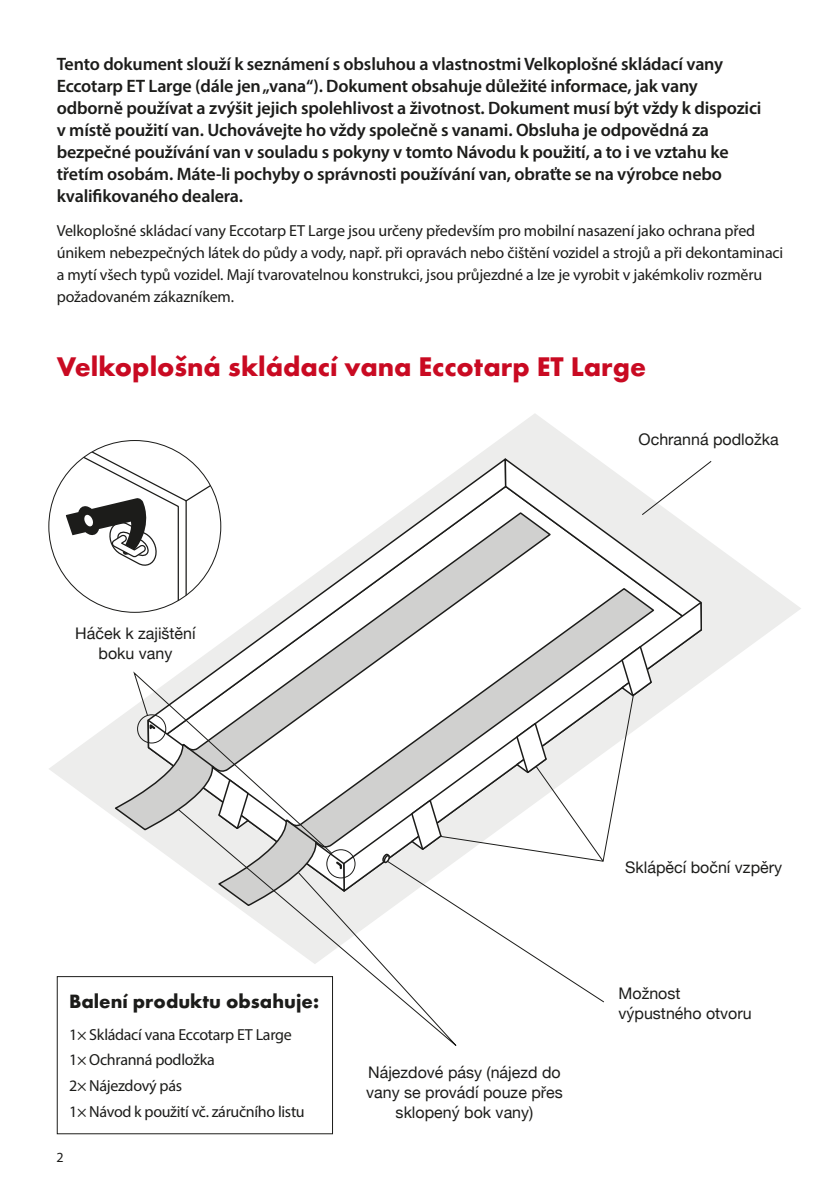
<style>
.page{position:relative;width:840px;height:1191px;background:#fff}
.page>*{position:absolute;margin:0;border:0;box-sizing:border-box;transform-origin:0 0}
._2021_H2{font:700 28px "Futura TOT";color:#c90a22}
._2021_H3{font:700 20px "Futura TOT";color:#1c1c1a}
._2021_text{font:600 18px/22px "Myriad Pro";letter-spacing:-.01em;color:#1c1c1a}
._2021_text-2{font:16px/22px "Myriad Pro";letter-spacing:-.01em;color:#1c1c1a}
._2021_popisky{font:16px/20px "Helvetica Neue";color:#1c1c1a;text-align:center}
._2021_odrazky_bez_od{font:16px "Myriad Pro";letter-spacing:-.02em;color:#1c1c1a}
.t1{font:14px "Myriad Pro";color:#1c1c1a}
</style>
<div class="page">
<svg style="left:49px;top:442px;width:752px;height:375px"></svg>
<svg style="left:655px;top:633px;width:48px;height:184px"></svg>
<svg style="left:551px;top:425px;width:104px;height:392px"></svg>
<svg style="left:114px;top:414px;width:437px;height:416px"></svg>
<div style="left:49px;top:440px;width:172px;height:172px;background:#fff;border-radius:50%"></div>
<svg style="left:66px;top:444px;width:155px;height:168px"></svg>
<div style="left:57px;top:976px;width:276px;height:158px;border:1px solid #1c1c1a"></div>
<svg style="left:381px;top:644px;width:272px;height:359px"></svg>
<svg style="left:177px;top:808px;width:290px;height:248px"></svg>
<svg style="left:132px;top:670px;width:213px;height:224px"></svg>
<svg style="left:503px;top:456px;width:208px;height:177px"></svg>
<p class="_2021_text" style="left:57px;top:53px;width:706px">Tento dokument slouží k seznámení s obsluhou a vlastnostmi Velkoplošné skládací vany Eccotarp ET Large (dále jen „vana“). Dokument obsahuje důležité informace, jak vany odborně používat a zvýšit jejich spolehlivost a životnost. Dokument musí být vždy k dispozici v místě použití van. Uchovávejte ho vždy společně s vanami. Obsluha je odpovědná za bezpečné používání van v souladu s pokyny v tomto Návodu k použití, a to i ve vztahu ke třetím osobám. Máte-li pochyby o správnosti používání van, obraťte se na výrobce nebo kvalifikovaného dealera.</p>
<p class="_2021_text-2" style="left:57px;top:219px;width:727px">Velkoplošné skládací vany Eccotarp ET Large jsou určeny především pro mobilní nasazení jako ochrana před únikem nebezpečných látek do půdy a vody, např. při opravách nebo čištění vozidel a strojů a při dekontaminaci a mytí všech typů vozidel. Mají tvarovatelnou konstrukci, jsou průjezdné a lze je vyrobit v jakémkoliv rozměru požadovaném zákazníkem.</p>
<p class="_2021_H2" style="left:57px;top:349px;width:590px">Velkoplošná skládací vana Eccotarp ET Large</p>
<p class="_2021_popisky" style="left:75px;top:624px;width:122px">Háček k zajištění boku vany</p>
<p class="_2021_popisky" style="left:638px;top:430px;width:141px">Ochranná podložka</p>
<p class="_2021_H3" style="left:69px;top:989px;width:251px">Balení produktu obsahuje:</p>
<p class="_2021_odrazky_bez_od" style="left:69px;top:1024px;width:224px">1× Skládací vana Eccotarp ET Large</p>
<p class="_2021_odrazky_bez_od" style="left:69px;top:1050px;width:147px">1× Ochranná podložka</p>
<p class="_2021_odrazky_bez_od" style="left:69px;top:1075px;width:114px">2× Nájezdový pás</p>
<p class="_2021_odrazky_bez_od" style="left:69px;top:1101px;width:237px">1× Návod k použití vč. záručního listu</p>
<p class="t1" style="left:56px;top:1148px;width:9px">2</p>
<p class="_2021_popisky" style="left:366px;top:1063px;width:198px">Nájezdové pásy (nájezd do vany se provádí pouze přes sklopený bok vany)</p>
<p class="_2021_popisky" style="left:625px;top:858px;width:158px">Sklápěcí boční vzpěry</p>
<p class="_2021_popisky" style="left:618px;top:984px;width:135px;text-align:left">Možnost výpustného otvoru</p>
</div>
